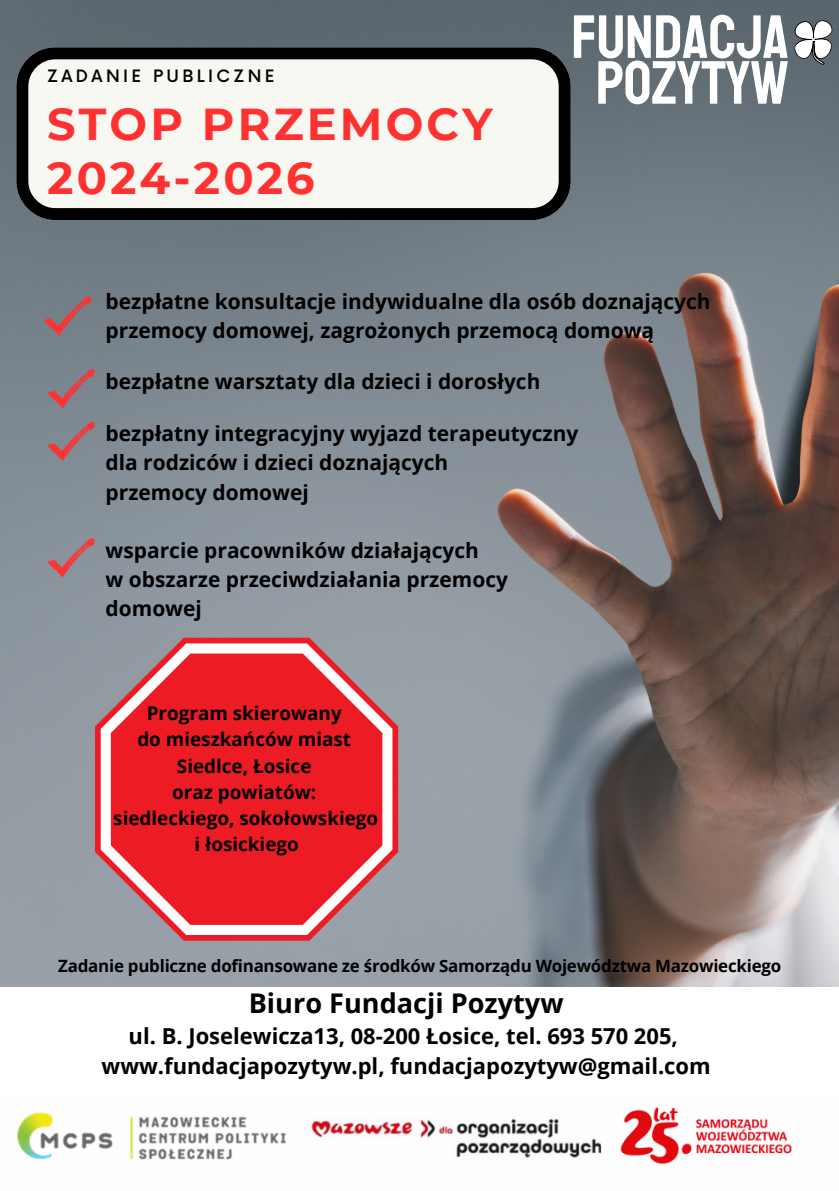
<style>
.page{position:relative;width:839px;height:1191px;background:#fff}
.page>*{position:absolute;margin:0;border:0;box-sizing:border-box;transform-origin:0 0}
.t1{font:61.2px/45.8px "Staatliches";color:#fff;text-align:center}
.t2{font:700 44.6px/54px "Montserrat";letter-spacing:.07em;color:#ff3131}
.t3{font:700 27px "Open Sans";color:#000}
.t4{font:700 22px/30px "Open Sans";color:#000;text-align:center}
.t5{font:700 21px/29.2px "Open Sans";color:#000}
.t6{font:700 18.8px/26.2px "Open Sans";color:#000;text-align:center}
.t7{font:700 17px "Open Sans";letter-spacing:-.015em;color:#000}
.t8{font:500 16.6px "Now";letter-spacing:.205em;color:#000}
</style>
<div class="page">
<img style="left:0;top:0;width:838px;height:987px">
<svg style="left:47px;top:538px;width:48px;height:39px;background:#9e8188"></svg>
<svg style="left:772px;top:0;width:66px;height:84px"></svg>
<img style="left:17px;top:1107px;width:775px;height:57px">
<svg style="left:95px;top:638px;width:303px;height:303px"></svg>
<svg style="left:111px;top:654px;width:271px;height:271px;background:#e5373e"></svg>
<svg style="left:44px;top:296px;width:47px;height:39px;background:#8d7178"></svg>
<svg style="left:47px;top:369px;width:48px;height:39px;background:#92767e"></svg>
<svg style="left:47px;top:422px;width:48px;height:39px;background:#967a81"></svg>
<svg style="left:16px;top:47px;width:554px;height:173px"></svg>
<p class="t8" style="left:47px;top:67px;width:229px">ZADANIE PUBLICZNE</p>
<h4 class="t2" style="left:47px;top:97px;width:447px">STOP PRZEMOCY<br>2024-2026</h4>
<p class="t1" style="left:571px;top:15px;width:219px">FUNDACJA<br>POZYTYW</p>
<p class="t5" style="left:106px;top:286px;width:606px">bezpłatne konsultacje indywidualne dla osób doznających przemocy domowej, zagrożonych przemocą domową</p>
<p class="t5" style="left:106px;top:366px;width:436px">bezpłatne warsztaty dla dzieci i dorosłych</p>
<h3 class="t5" style="left:106px;top:418px;width:474px">bezpłatny integracyjny wyjazd terapeutyczny dla rodziców i dzieci doznających<br>przemocy domowej</h3>
<h2 class="t5" style="left:106px;top:535px;width:404px">wsparcie pracowników działających<br>w obszarze przeciwdziałania przemocy domowej</h2>
<h4 class="t6" style="left:113px;top:700px;width:266px">Program skierowany<br>do mieszkańców miast<br>Siedlce, Łosice<br>oraz powiatów: siedleckiego, sokołowskiego</h4>
<h4 class="t6" style="left:194px;top:831px;width:106px">i łosickiego</h4>
<h1 class="t7" style="left:58px;top:953px;width:724px">Zadanie publiczne dofinansowane ze środków Samorządu Województwa Mazowieckiego</h1>
<p class="t3" style="left:249px;top:984px;width:316px">Biuro Fundacji Pozytyw</p>
<p class="t4" style="left:101px;top:1021px;width:610px">ul. B. Joselewicza13, 08-200 Łosice, tel. 693 570 205, www.fundacjapozytyw.pl, fundacjapozytyw@gmail.com</p>
</div>
